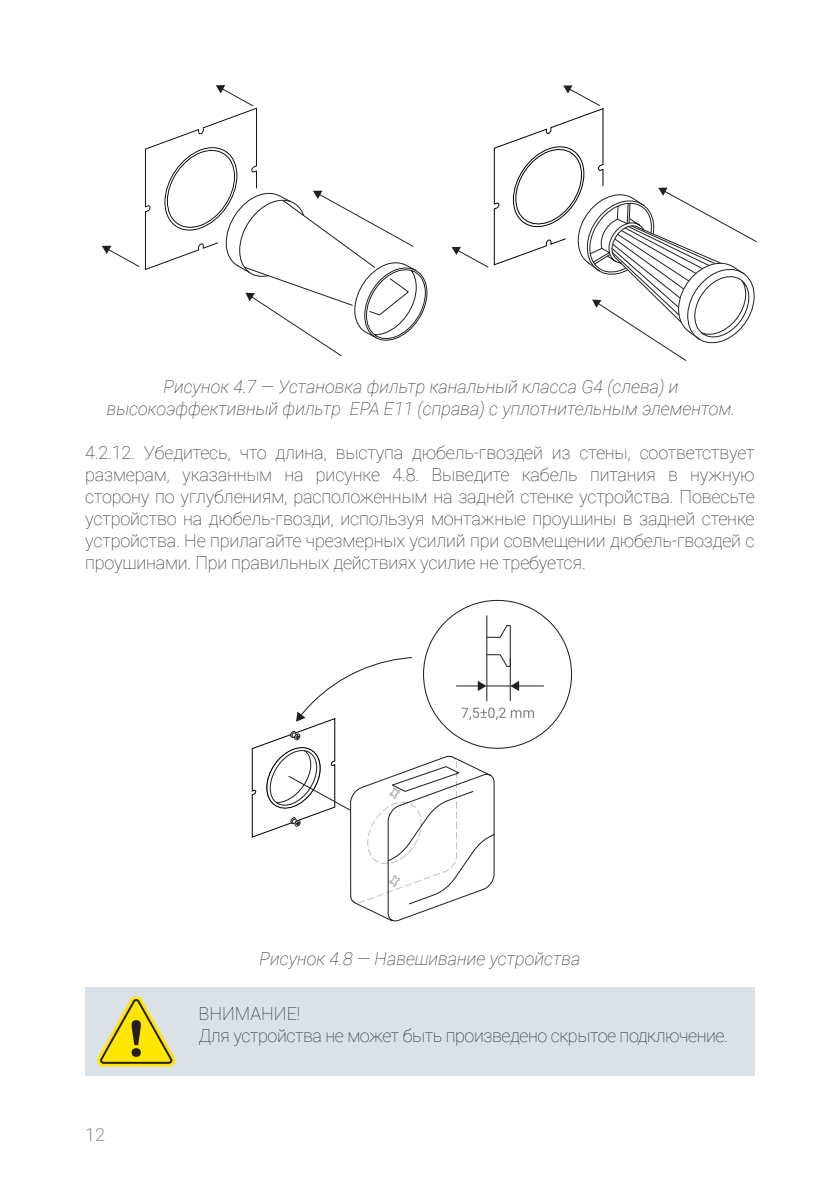
<style>
.page{position:relative;width:840px;height:1191px;background:#fff}
.page>*{position:absolute;margin:0;border:0;box-sizing:border-box;transform-origin:0 0}
.t1{font:100 18px/22px "Roboto";letter-spacing:-.015em;color:#231f20;text-align:justify}
.t2{font:italic 100 18px/22px "Roboto";color:#231f20;text-align:center}
.t3{font:300 18px "Roboto";color:#939598}
</style>
<div class="page">
<svg style="left:451px;top:85px;width:306px;height:276px"></svg>
<svg style="left:102px;top:246px;width:37px;height:21px"></svg>
<svg style="left:145px;top:85px;width:282px;height:271px"></svg>
<svg style="left:251px;top:599px;width:292px;height:323px"></svg>
<div style="left:85px;top:987px;width:669px;height:88px;background:#dae2e7"></div>
<svg style="left:97px;top:996px;width:79px;height:70px"></svg>
<p class="t2" style="left:107px;top:375px;width:629px">Рисунок 4.7 — Установка фильтр канальный класса G4 (слева) и высокоэффективный фильтр ЕРА Е11 (справа) с уплотнительным элементом.</p>
<p class="t1" style="left:85px;top:441px;width:670px">4.2.12. Убедитесь, что длина, выступа дюбель-гвоздей из стены, соответствует размерам, указанным на рисунке 4.8. Выведите кабель питания в нужную сторону по углублениям, расположенным на задней стенке устройства. Повесьте устройство на дюбель-гвозди, используя монтажные проушины в задней стенке устройства. Не прилагайте чрезмерных усилий при совмещении дюбель-гвоздей с проушинами. При правильных действиях усилие не требуется.</p>
<p class="t3" style="left:85px;top:1122px;width:21px">12</p>
<p class="t2" style="left:259px;top:947px;width:322px">Рисунок 4.8 — Навешивание устройства</p>
<p class="t1" style="left:198px;top:1002px;width:103px">ВНИМАНИЕ!</p>
<p class="t1" style="left:198px;top:1023px;width:530px">Для устройства не может быть произведено скрытое подключение.</p>
</div>
